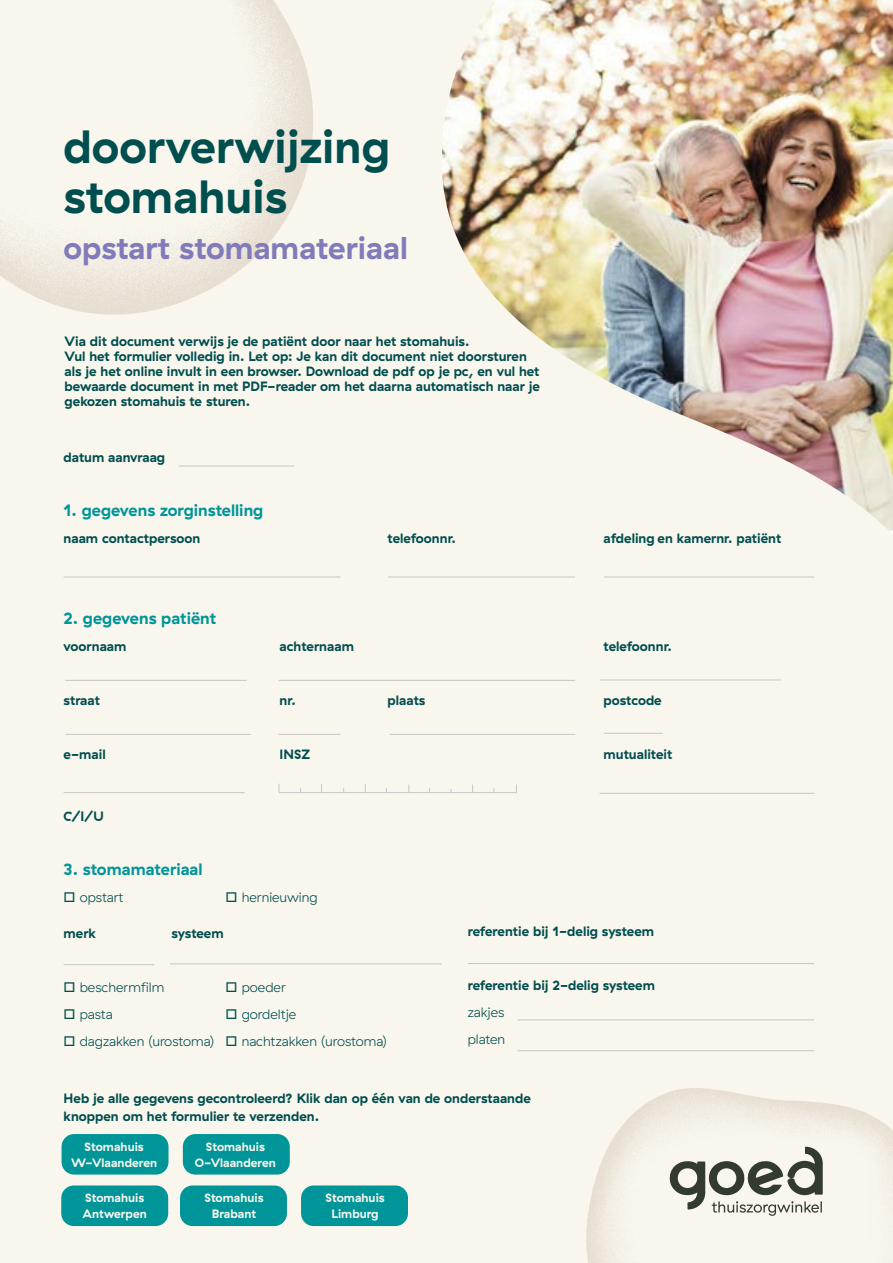
<style>
.page{position:relative;width:893px;height:1263px;background:#fff}
.page>*{position:absolute;margin:0;border:0;box-sizing:border-box;transform-origin:0 0}
.t1{font:700 46.5px/49.5px "GT Haptik Goed";color:#004e4e}
.t2{font:700 31.5px "GT Haptik Goed";color:#817cb9}
.t3{font:700 16.5px "GT Haptik Goed";color:#009598}
.t4{font:700 13.5px/15px "GT Haptik Goed";color:#004e4e}
.t5{font:300 13.5px/27px "GT Haptik Goed";color:#004e4e}
.t6{font:700 12.15px/16.2px "GT Haptik Goed";color:#f9f6ee;text-align:center}
</style>
<div class="page">
<div style="left:0;top:0;width:441px;height:1263px;background:#f9f6ee"></div>
<svg style="left:0;top:0;width:316px;height:316px;background:#f5f1e8"></svg>
<div style="left:441px;top:531px;width:452px;height:732px;background:#f9f6ee"></div>
<img style="left:441px;top:0;width:452px;height:531px">
<hr style="left:179px;top:466px;width:115px;height:1px;background:#c6c6c6">
<hr style="left:64px;top:577px;width:276px;height:1px;background:#c6c6c6">
<hr style="left:518px;top:1050px;width:296px;height:1px;background:#c6c6c6">
<hr style="left:518px;top:1019px;width:296px;height:1px;background:#c6c6c6">
<hr style="left:468px;top:963px;width:346px;height:1px;background:#c6c6c6">
<hr style="left:64px;top:964px;width:90px;height:1px;background:#c6c6c6">
<hr style="left:170px;top:963px;width:272px;height:1px;background:#c6c6c6">
<hr style="left:388px;top:577px;width:187px;height:1px;background:#c6c6c6">
<hr style="left:604px;top:577px;width:210px;height:1px;background:#c6c6c6">
<hr style="left:65px;top:734px;width:186px;height:1px;background:#c6c6c6">
<hr style="left:600px;top:793px;width:214px;height:1px;background:#c6c6c6">
<hr style="left:65px;top:680px;width:182px;height:1px;background:#c6c6c6">
<hr style="left:64px;top:792px;width:181px;height:1px;background:#c6c6c6">
<hr style="left:279px;top:680px;width:296px;height:1px;background:#c6c6c6">
<hr style="left:600px;top:680px;width:181px;height:1px;background:#c6c6c6">
<hr style="left:279px;top:734px;width:61px;height:1px;background:#c6c6c6">
<hr style="left:390px;top:734px;width:185px;height:1px;background:#c6c6c6">
<hr style="left:604px;top:733px;width:59px;height:1px;background:#c6c6c6">
<hr style="left:279px;top:792px;width:237px;height:1px;background:#c6c6c6">
<svg style="left:584px;top:1088px;width:309px;height:175px;background:#f5f1e8"></svg>
<div style="left:62px;top:1134px;width:106px;height:40px;background:#009598;border-radius:13px"></div>
<div style="left:183px;top:1134px;width:107px;height:40px;background:#009598;border-radius:13px"></div>
<div style="left:61px;top:1185px;width:107px;height:41px;background:#009598;border-radius:13px"></div>
<div style="left:180px;top:1185px;width:107px;height:41px;background:#009598;border-radius:13px"></div>
<div style="left:301px;top:1185px;width:107px;height:41px;background:#009598;border-radius:13px"></div>
<svg style="left:668px;top:1147px;width:155px;height:69px;background:#b7b7ae"></svg>
<h1 class="t1" style="left:64px;top:122px;width:328px">doorverwijzing stomahuis</h1>
<h2 class="t2" style="left:64px;top:229px;width:346px">opstart stomamateriaal</h2>
<p class="t4" style="left:65px;top:334px;width:477px">Via dit document verwijs je de patiënt door naar het stomahuis.<br>Vul het formulier volledig in. Let op: Je kan dit document niet doorsturen als je het online invult in een browser. Download de pdf op je pc, en vul het bewaarde document in met PDF-reader om het daarna automatisch naar je gekozen stomahuis te sturen.</p>
<p class="t4" style="left:64px;top:449px;width:103px">datum aanvraag</p>
<p class="t3" style="left:64px;top:500px;width:201px">1. gegevens zorginstelling</p>
<p class="t4" style="left:64px;top:530px;width:138px">naam contactpersoon</p>
<p class="t4" style="left:388px;top:530px;width:70px">telefoonnr.</p>
<p class="t4" style="left:604px;top:530px;width:179px">afdeling en kamernr. patiënt</p>
<p class="t3" style="left:64px;top:608px;width:154px">2. gegevens patiënt</p>
<p class="t4" style="left:64px;top:638px;width:65px">voornaam</p>
<p class="t4" style="left:280px;top:638px;width:76px">achternaam</p>
<p class="t4" style="left:604px;top:638px;width:70px">telefoonnr.</p>
<p class="t4" style="left:64px;top:692px;width:38px">straat</p>
<p class="t4" style="left:280px;top:692px;width:18px">nr.</p>
<p class="t4" style="left:388px;top:692px;width:39px">plaats</p>
<p class="t4" style="left:604px;top:692px;width:60px">postcode</p>
<p class="t4" style="left:64px;top:746px;width:44px">e-mail</p>
<p class="t4" style="left:280px;top:746px;width:32px">INSZ</p>
<p class="t4" style="left:604px;top:746px;width:70px">mutualiteit</p>
<p class="t4" style="left:64px;top:809px;width:42px">C/I/U</p>
<p class="t3" style="left:64px;top:859px;width:140px">3. stomamateriaal</p>
<p class="t5" style="left:64px;top:884px;width:61px">□ opstart</p>
<p class="t5" style="left:226px;top:884px;width:94px">□ hernieuwing</p>
<p class="t4" style="left:64px;top:925px;width:34px">merk</p>
<p class="t4" style="left:172px;top:925px;width:54px">systeem</p>
<p class="t5" style="left:64px;top:974px;width:102px">□ beschermfilm</p>
<p class="t5" style="left:226px;top:974px;width:62px">□ poeder</p>
<p class="t5" style="left:64px;top:1001px;width:50px">□ pasta</p>
<p class="t5" style="left:226px;top:1001px;width:72px">□ gordeltje</p>
<p class="t5" style="left:64px;top:1028px;width:325px">□ dagzakken (urostoma) □ nachtzakken (urostoma)</p>
<p class="t4" style="left:468px;top:923px;width:188px">referentie bij 1-delig systeem</p>
<p class="t4" style="left:468px;top:977px;width:189px">referentie bij 2-delig systeem</p>
<p class="t5" style="left:468px;top:999px;width:39px">zakjes platen</p>
<p class="t4" style="left:64px;top:1089px;width:469px;line-height:18px">Heb je alle gegevens gecontroleerd? Klik dan op één van de onderstaande knoppen om het formulier te verzenden.</p>
<p class="t6" style="left:71px;top:1138px;width:88px">Stomahuis<br>W-Vlaanderen</p>
<p class="t6" style="left:195px;top:1138px;width:82px">Stomahuis<br>O-Vlaanderen</p>
<p class="t6" style="left:83px;top:1190px;width:66px;text-align:left">Stomahuis<br>Antwerpen</p>
<p class="t6" style="left:204px;top:1190px;width:61px">Stomahuis<br>Brabant</p>
<p class="t6" style="left:326px;top:1190px;width:61px">Stomahuis<br>Limburg</p>
</div>
